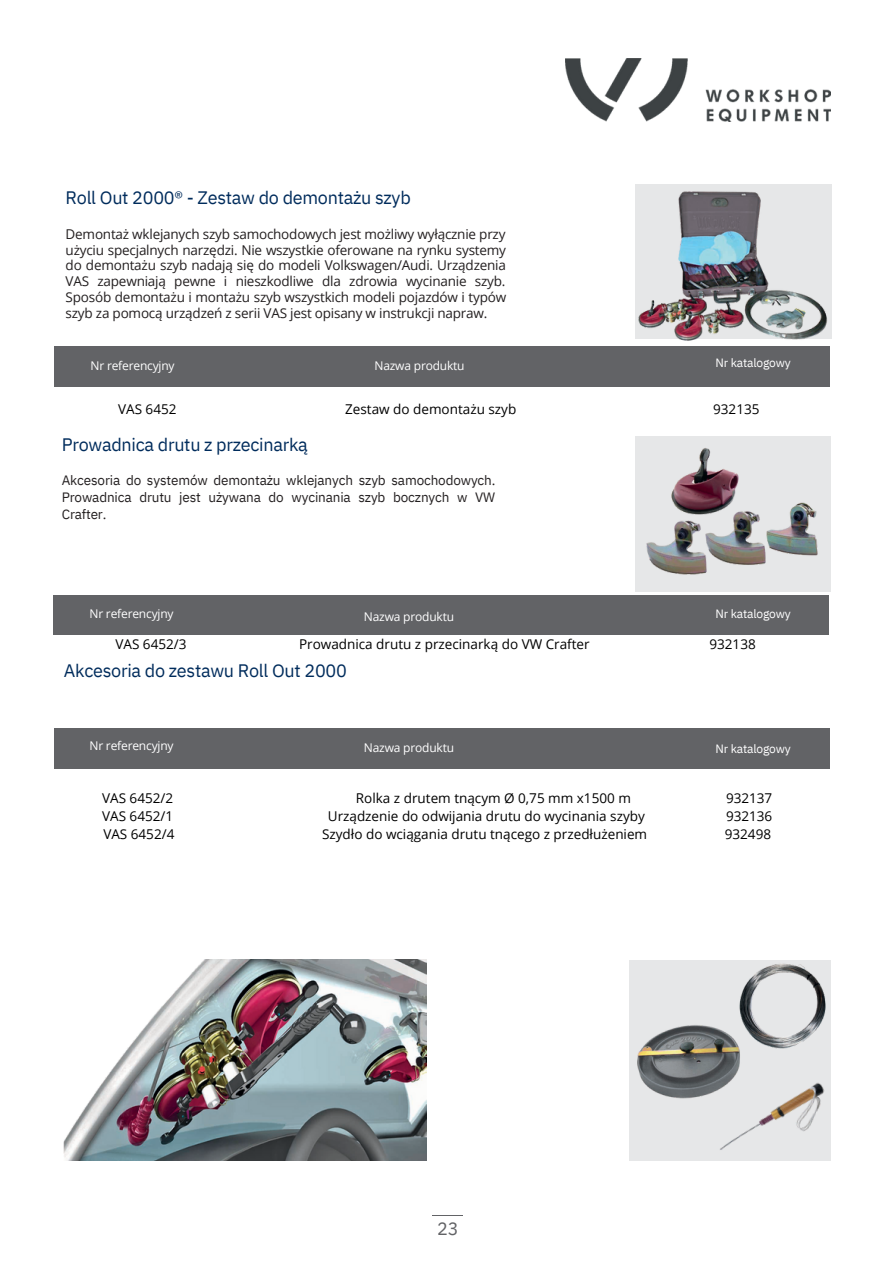
<style>
.page{position:relative;width:894px;height:1264px;background:#fff}
.page>*{position:absolute;margin:0;border:0;box-sizing:border-box;transform-origin:0 0}
.t1{font:18px "IBM Plex Sans";letter-spacing:-.015em;color:#002c5c}
.t2{font:18px "IBM Plex Sans";color:#626366}
.t3{font:13.5px/15.8px "Open Sans";letter-spacing:-.015em;color:#231f20;text-align:justify}
.t4{font:13.5px "Open Sans";color:#000}
.t5{font:13.5px/17px "IBM Plex Sans";letter-spacing:-.01em;color:#231f20;text-align:justify}
.t6{font:12px "Open Sans";letter-spacing:-.015em;color:#fff}
.t7{font:12px "Open Sans";letter-spacing:-.355em;color:#fff}
.t8{font:12px "IBM Plex Sans";letter-spacing:-.015em;color:#fff}
</style>
<div class="page">
<div style="left:629px;top:960px;width:201px;height:200px;background:#e6e7e8"></div>
<hr style="left:432px;top:1215px;width:30px;height:1px;background:#626366">
<div style="left:635px;top:184px;width:196px;height:154px;background:#e6e7e8"></div>
<div style="left:635px;top:436px;width:195px;height:156px;background:#e6e7e8"></div>
<img style="left:637px;top:1025px;width:103px;height:74px">
<img style="left:736px;top:960px;width:95px;height:92px">
<img style="left:703px;top:1060px;width:127px;height:101px">
<img style="left:646px;top:448px;width:172px;height:127px">
<img style="left:635px;top:191px;width:195px;height:150px">
<img style="left:64px;top:959px;width:362px;height:201px">
<img style="left:565px;top:59px;width:264px;height:62px">
<div style="left:54px;top:346px;width:775px;height:40px;background:#626366"></div>
<div style="left:53px;top:594px;width:775px;height:40px;background:#626366"></div>
<div style="left:54px;top:728px;width:775px;height:40px;background:#626366"></div>
<h1 class="t1" style="left:66px;top:185px;width:346px">Roll Out 2000® - Zestaw do demontażu szyb</h1>
<p class="t3" style="left:66px;top:226px;width:442px">Demontaż wklejanych szyb samochodowych jest możliwy wyłącznie przy użyciu specjalnych narzędzi. Nie wszystkie oferowane na rynku systemy do demontażu szyb nadają się do modeli Volkswagen/Audi. Urządzenia VAS zapewniają pewne i nieszkodliwe dla zdrowia wycinanie szyb.<br>Sposób demontażu i montażu szyb wszystkich modeli pojazdów i typów szyb za pomocą urządzeń z serii VAS jest opisany w instrukcji napraw.</p>
<p class="t7" style="left:74px;top:357px;width:102px">N a zNwr ar epfreor de un kc yt uj n y</p>
<p class="t6" style="left:374px;top:357px;width:92px">Nazwa produktu</p>
<p class="t8" style="left:715px;top:355px;width:77px">Nr katalogowy</p>
<p class="t4" style="left:118px;top:399px;width:60px">VAS 6452</p>
<p class="t4" style="left:345px;top:399px;width:172px">Zestaw do demontażu szyb</p>
<p class="t4" style="left:713px;top:399px;width:48px">932135</p>
<h1 class="t1" style="left:62px;top:432px;width:247px">Prowadnica drutu z przecinarką</h1>
<p class="t5" style="left:62px;top:472px;width:435px">Akcesoria do systemów demontażu wklejanych szyb samochodowych.<br>Prowadnica drutu jest używana do wycinania szyb bocznych w VW Crafter.</p>
<p class="t7" style="left:73px;top:605px;width:102px">N a zNwr ar epfreor de nu ck yt uj n y</p>
<p class="t6" style="left:364px;top:608px;width:92px">Nazwa produktu</p>
<p class="t8" style="left:715px;top:605px;width:77px">Nr katalogowy</p>
<p class="t4" style="left:115px;top:634px;width:73px">VAS 6452/3</p>
<p class="t4" style="left:299px;top:634px;width:292px">Prowadnica drutu z przecinarką do VW Crafter</p>
<p class="t4" style="left:709px;top:634px;width:48px">932138</p>
<h1 class="t1" style="left:64px;top:659px;width:284px">Akcesoria do zestawu Roll Out 2000</h1>
<p class="t6" style="left:98px;top:737px;width:77px">r referencyjny</p>
<p class="t6" style="left:364px;top:739px;width:92px">Nazwa produktu</p>
<p class="t8" style="left:715px;top:741px;width:77px">Nr katalogowy</p>
<p class="t6" style="left:74px;top:741px;width:92px">NaNzwa produktu</p>
<p class="t4" style="left:102px;top:788px;width:73px">VAS 6452/2</p>
<p class="t4" style="left:356px;top:788px;width:276px">Rolka z drutem tnącym Ø 0,75 mm x1500 m</p>
<p class="t4" style="left:725px;top:788px;width:48px">932137</p>
<p class="t4" style="left:102px;top:806px;width:73px">VAS 6452/1</p>
<p class="t4" style="left:328px;top:806px;width:318px">Urządzenie do odwijania drutu do wycinania szyby</p>
<p class="t4" style="left:725px;top:806px;width:48px">932136</p>
<p class="t4" style="left:103px;top:824px;width:73px">VAS 6452/4</p>
<p class="t4" style="left:322px;top:824px;width:326px">Szydło do wciągania drutu tnącego z przedłużeniem</p>
<p class="t4" style="left:724px;top:824px;width:48px">932498</p>
<h1 class="t2" style="left:437px;top:1215px;width:23px">23</h1>
</div>
